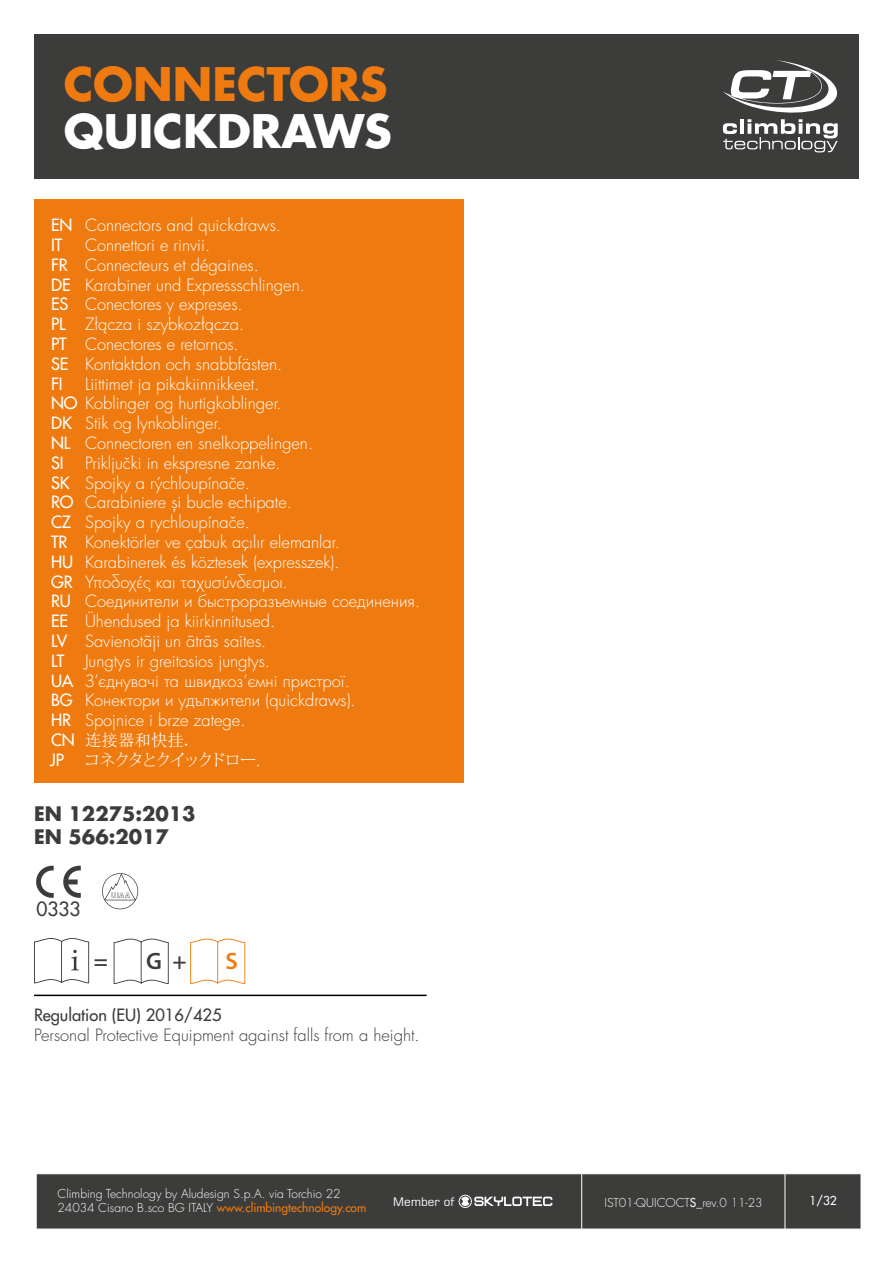
<style>
.page{position:relative;width:893px;height:1263px;background:#fff}
.page>*{position:absolute;margin:0;border:0;box-sizing:border-box;transform-origin:0 0}
.t1{font:700 45px "Futura LTW1 G";color:#ef7b10}
.t2{font:700 45px "Futura LTW1 G";color:#fff}
.t3{font:600 23.7px "Myriad Pro";color:#3c3c3b}
.t4{font:600 23.7px "Myriad Pro";color:#ef7b10}
.t5{font:700 19.5px/23.4px "Futura LTW1 G";color:#3c3c3b}
.t6{font:500 19.2px "Futura LTW1 G";color:#3c3c3b}
.t7{font:300 16.5px/19.8px "Futura LTW1 G";color:#fff}
.t8{font:300 16.5px "Futura LTW1 G";color:#3c3c3b}
.t9{font:500 16.5px "Futura LTW1 G";color:#3c3c3b}
.t10{font:200 16.5px "Koz Min Pr 6 N";letter-spacing:-.16em;color:#fff}
.t11{font:16.5px "Sim Sun";color:#fff}
.t12{font:300 12px/14.4px "Futura LTW1 G";color:#fff}
.t13{font:500 12px "Futura LTW1 G";color:#fff}
.t14{font:11.7px "Square 721 BT";color:#fff}
.s1{font-weight:500}
.s2{font-family:"Futura LTW1 G";font-weight:500}
.s3{color:#e30613}
.s4{font-weight:500;color:#ef7b10}
</style>
<div class="page">
<div style="left:37px;top:1174px;width:824px;height:55px;background:#3c3c3b"></div>
<hr style="left:581px;top:1174px;width:1px;height:55px;background:#fff">
<hr style="left:785px;top:1174px;width:1px;height:55px;background:#fff">
<div style="left:34px;top:34px;width:825px;height:145px;background:#3c3c3b"></div>
<svg style="left:723px;top:60px;width:115px;height:92px"></svg>
<svg style="left:34px;top:938px;width:55px;height:45px"></svg>
<svg style="left:114px;top:939px;width:55px;height:45px"></svg>
<svg style="left:190px;top:939px;width:55px;height:45px"></svg>
<hr style="left:34px;top:995px;width:393px;height:1px;background:#000">
<div style="left:34px;top:200px;width:429px;height:583px;background:#ef7b10"></div>
<svg style="left:102px;top:873px;width:36px;height:36px"></svg>
<svg style="left:36px;top:866px;width:45px;height:32px"></svg>
<svg style="left:458px;top:1194px;width:94px;height:15px"></svg>
<h1 class="t1" style="left:64px;top:45px;width:325px">CONNECTORS</h1>
<h1 class="t2" style="left:64px;top:91px;width:330px">QUICKDRAWS</h1>
<p class="t7" style="left:51px;top:214px;width:231px"><span class="s1">EN</span> Connectors and quickdraws.<br><span class="s1">IT</span></p>
<p class="t7" style="left:51px;top:234px;width:255px;text-indent:34px">Connettori e rinvii.<br><span class="s1">FR</span> Connecteurs et dégaines.<br><span class="s1">DE</span> Karabiner und Expressschlingen.<br><span class="s1">ES</span> Conectores y expreses.<br><span class="s1">PL</span> Złącza i szybkozłącza.<br><span class="s1">PT</span> Conectores e retornos.<br><span class="s1">SE</span> Kontaktdon och snabbfästen.<br><span class="s1">FI</span></p>
<p class="t7" style="left:51px;top:373px;width:264px;text-indent:34px">Liittimet ja pikakiinnikkeet.<br><span class="s1">NO</span> Koblinger og hurtigkoblinger.<br><span class="s1">DK</span> Stik og lynkoblinger.<br><span class="s1">NL</span> Connectoren en snelkoppelingen.<br><span class="s1">SI</span></p>
<p class="t7" style="left:51px;top:452px;width:371px;text-indent:34px">Priključki in ekspresne zanke.<br><span class="s1">SK</span> Spojky a rýchloupínače.<br><span class="s1">RO</span> Carabiniere și bucle echipate.<br><span class="s1">CZ</span> Spojky a rychloupínače.<br><span class="s1">TR</span> Konektörler ve çabuk açılır elemanlar.<br><span class="s1">HU</span> Karabinerek és köztesek (expresszek).<br><span class="s1">GR</span> Υποδοχές και ταχυσύνδεσμοι.<br><span class="s1">RU</span> Соединители и быстроразъемные соединения.<br><span class="s1">EE</span> Ühendused ja kiirkinnitused.<br><span class="s1">LV</span> Savienotāji un ātrās saites.<br><span class="s1">LT</span></p>
<p class="t7" style="left:51px;top:650px;width:306px;text-indent:34px">Jungtys ir greitosios jungtys.<br><span class="s1">UA</span> З’єднувачі та швидкоз’ємні пристрої.<br><span class="s1">BG</span> Конектори и удължители (quickdraws).<br><span class="s1">HR</span> Spojnice i brze zatege.</p>
<p class="t11" style="left:51px;top:732px;width:143px"><span class="s2">CN</span> 连接器和快挂.</p>
<p class="t10" style="left:50px;top:750px;width:212px"><span class="s2">JP</span> コネクタとクイックドロー.</p>
<p class="t5" style="left:34px;top:800px;width:163px">EN 12275:2013<br>EN 566:2017</p>
<p class="t6" style="left:36px;top:893px;width:97px">0333 <span class="s3">8510</span></p>
<h2 class="t3" style="left:94px;top:946px;width:16px">=</h2>
<h2 class="t3" style="left:146px;top:946px;width:42px">G +</h2>
<h2 class="t4" style="left:225px;top:946px;width:14px">S</h2>
<p class="t9" style="left:34px;top:1001px;width:189px">Regulation (EU) 2016/425</p>
<p class="t8" style="left:34px;top:1021px;width:387px">Personal Protective Equipment against falls from a height.</p>
<p class="t12" style="left:58px;top:1185px;width:310px">Climbing Technology by Aludesign S.p.A. via Torchio 22<br>24034 Cisano B.sco BG ITALY <span class="s4">www.climbingtechnology.com</span></p>
<p class="t12" style="left:605px;top:1194px;width:160px">IST01-QUICOCT<span class="s1">S</span>_rev.0 11-23</p>
<p class="t13" style="left:809px;top:1191px;width:29px">1/32</p>
<p class="t14" style="left:393px;top:1194px;width:63px">Member of</p>
</div>
